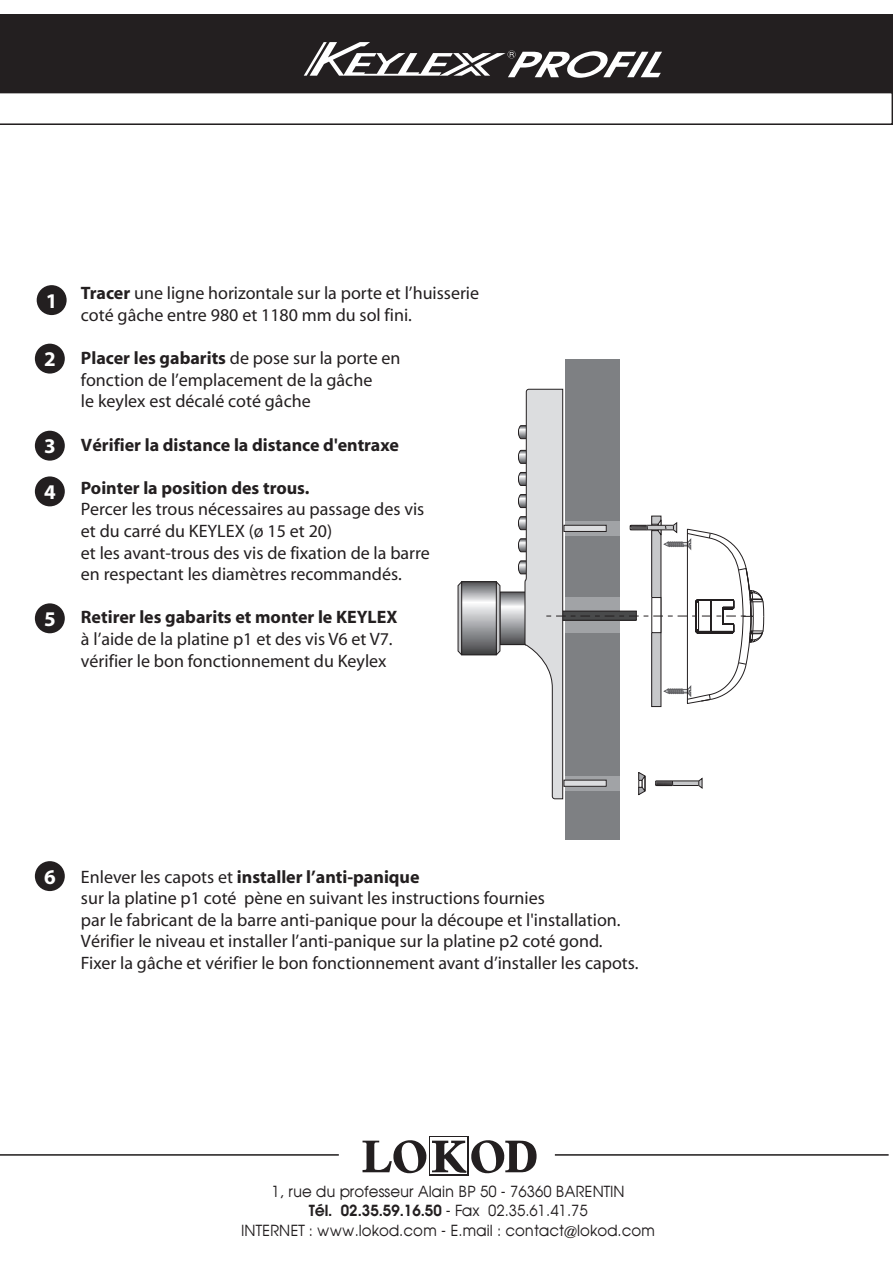
<style>
.page{position:relative;width:893px;height:1263px;background:#fff}
.page>*{position:absolute;margin:0;border:0;box-sizing:border-box;transform-origin:0 0}
.t1{font:700 21px/45.8px "Myriad";color:#fff}
.t2{font:18px/21.6px "Myriad";color:#231f20}
.t3{font:700 18px "Myriad";color:#231f20}
.t4{font:15px/19.5px "Avant Garde";color:#231f20;text-align:center}
.s1{font-weight:700}
.s2{font-weight:600}
</style>
<div class="page">
<div style="left:0;top:15px;width:893px;height:78px;background:#231f20"></div>
<svg style="left:362px;top:1140px;width:174px;height:34px"></svg>
<hr style="left:0;top:1154px;width:339px;height:2px;background:#231f20">
<hr style="left:555px;top:1154px;width:333px;height:2px;background:#231f20">
<svg style="left:304px;top:42px;width:358px;height:36px"></svg>
<div style="left:565px;top:359px;width:55px;height:481px;background:#7e8083"></div>
<svg style="left:502px;top:594px;width:16px;height:49px"></svg>
<div style="left:500px;top:592px;width:26px;height:53px;border:1px solid #231f20"></div>
<svg style="left:457px;top:582px;width:5px;height:74px"></svg>
<svg style="left:495px;top:581px;width:5px;height:75px"></svg>
<svg style="left:463px;top:583px;width:31px;height:70px"></svg>
<div style="left:461px;top:581px;width:35px;height:74px;border:1px solid #231f20"></div>
<div style="left:37px;top:285px;width:30px;height:30px;background:#231f20;border-radius:50%"></div>
<div style="left:35px;top:344px;width:30px;height:30px;background:#231f20;border-radius:50%"></div>
<div style="left:35px;top:431px;width:30px;height:30px;background:#231f20;border-radius:50%"></div>
<div style="left:35px;top:476px;width:30px;height:30px;background:#231f20;border-radius:50%"></div>
<div style="left:35px;top:603px;width:30px;height:30px;background:#231f20;border-radius:50%"></div>
<div style="left:35px;top:861px;width:30px;height:30px;background:#231f20;border-radius:50%"></div>
<svg style="left:0;top:93px;width:893px;height:32px"></svg>
<svg style="left:518px;top:389px;width:247px;height:410px"></svg>
<p class="t1" style="left:46px;top:279px;width:13px">1</p>
<p class="t1" style="left:44px;top:338px;width:13px">2</p>
<p class="t1" style="left:44px;top:425px;width:13px">3<br>4</p>
<p class="t1" style="left:44px;top:598px;width:13px">5</p>
<p class="t2" style="left:81px;top:284px;width:400px"><span class="s1">Tracer</span> une ligne horizontale sur la porte et l’huisserie coté gâche entre 980 et 1180 mm du sol fini.</p>
<p class="t2" style="left:81px;top:349px;width:321px"><span class="s1">Placer les gabarits</span> de pose sur la porte en fonction de l’emplacement de la gâche<br>le keylex est décalé coté gâche</p>
<p class="t3" style="left:81px;top:438px;width:319px">Vérifier la distance la distance d'entraxe</p>
<p class="t2" style="left:81px;top:478px;width:350px"><span class="s1">Pointer la position des trous.<br></span>Percer les trous nécessaires au passage des vis et du carré du KEYLEX (ø 15 et 20)<br>et les avant-trous des vis de fixation de la barre en respectant les diamètres recommandés.</p>
<p class="t2" style="left:81px;top:608px;width:318px"><span class="s1">Retirer les gabarits et monter le KEYLEX </span>à l’aide de la platine p1 et des vis V6 et V7. vérifier le bon fonctionnement du Keylex</p>
<p class="t1" style="left:44px;top:855px;width:13px">6</p>
<p class="t2" style="left:81px;top:867px;width:559px">Enlever les capots et <span class="s1">installer l’anti-panique<br></span>sur la platine p1 coté pène en suivant les instructions fournies<br>par le fabricant de la barre anti-panique pour la découpe et l'installation.<br>Vérifier le niveau et installer l’anti-panique sur la platine p2 coté gond.<br>Fixer la gâche et vérifier le bon fonctionnement avant d’installer les capots.</p>
<p class="t4" style="left:241px;top:1181px;width:416px">1, rue du professeur Alain BP 50 - 76360 BARENTIN<br><span class="s2">Tél. 02.35.59.16.50</span> - Fax 02.35.61.41.75<br>INTERNET : www.lokod.com - E.mail : contact@lokod.com</p>
</div>
